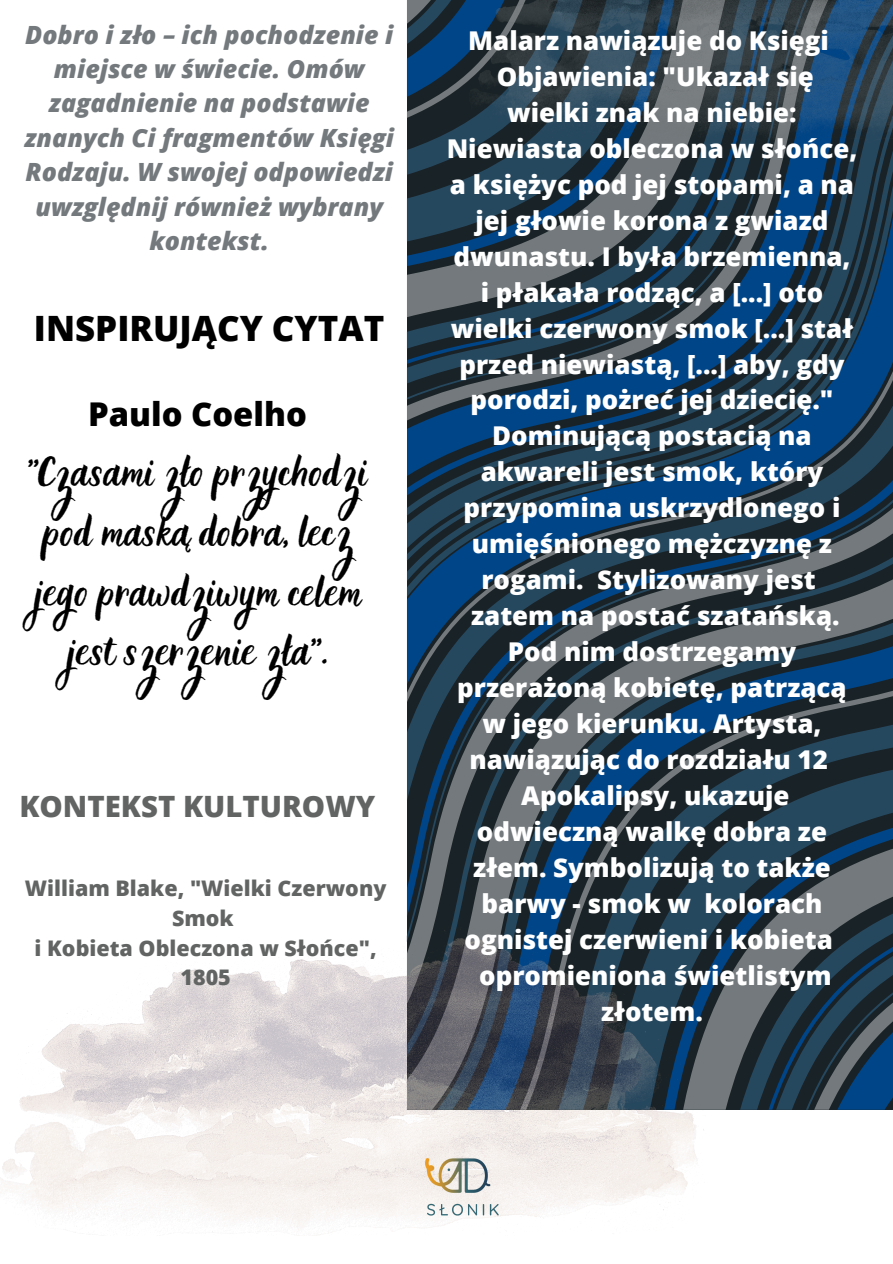
<style>
.page{position:relative;width:893px;height:1264px;background:#fff}
.page>*{position:absolute;margin:0;border:0;box-sizing:border-box;transform-origin:0 0}
.t1{font:800 34.95px "Open Sans";color:#000}
.t2{font:32.7px/59.7px "Holla";color:#000;text-align:center}
.t3{font:800 32.7px "Open Sans";color:#000}
.t4{font:800 29.4px "Open Sans";color:#626464}
.t5{font:800 25.95px/36px "Open Sans";color:#fff;text-align:center}
.t6{font:italic 800 25.05px/34.3px "Open Sans";color:#73797c;text-align:center}
.t7{font:800 21.45px/29.8px "Open Sans";color:#626464;text-align:center}
</style>
<div class="page">
<svg style="left:407px;top:0;width:485px;height:1109px;background:#274156"></svg>
<img style="left:0;top:926px;width:707px;height:306px">
<img style="left:469px;top:0;width:423px;height:147px">
<img style="left:412px;top:1152px;width:103px;height:67px">
<p class="t6" style="left:24px;top:17px;width:371px">Dobro i zło – ich pochodzenie i miejsce w świecie. Omów zagadnienie na podstawie znanych Ci fragmentów Księgi<br>Rodzaju. W swojej odpowiedzi uwzględnij również wybrany kontekst.</p>
<p class="t1" style="left:34px;top:304px;width:352px">INSPIRUJĄCY CYTAT</p>
<p class="t3" style="left:88px;top:391px;width:220px">Paulo Coelho</p>
<p class="t2" style="left:27px;top:443px;width:342px">"Czasami zło przychodzi pod maską dobra, lecz jego prawdziwym celem jest szerzenie zła".</p>
<p class="t4" style="left:19px;top:785px;width:357px">KONTEKST KULTUROWY</p>
<p class="t7" style="left:25px;top:872px;width:363px">William Blake, "Wielki Czerwony<br>Smok</p>
<p class="t7" style="left:35px;top:932px;width:343px">i Kobieta Obleczona w Słońce",<br>1805</p>
<p class="t5" style="left:446px;top:22px;width:412px">Malarz nawiązuje do Księgi<br>Objawienia: "Ukazał się<br>wielki znak na niebie:<br>Niewiasta obleczona w słońce, a księżyc pod jej stopami, a na jej głowie korona z gwiazd dwunastu. I była brzemienna, i płakała rodząc, a [...] oto wielki czerwony smok [...] stał przed niewiastą, [...] aby, gdy porodzi, pożreć jej dziecię."</p>
<p class="t5" style="left:457px;top:417px;width:391px">Dominującą postacią na akwareli jest smok, który przypomina uskrzydlonego i umięśnionego mężczyznę z rogami. Stylizowany jest zatem na postać szatańską.<br>Pod nim dostrzegamy przerażoną kobietę, patrzącą w jego kierunku. Artysta, nawiązując do rozdziału 12<br>Apokalipsy, ukazuje odwieczną walkę dobra ze złem. Symbolizują to także barwy - smok w kolorach ognistej czerwieni i kobieta opromieniona świetlistym złotem.</p>
</div>
